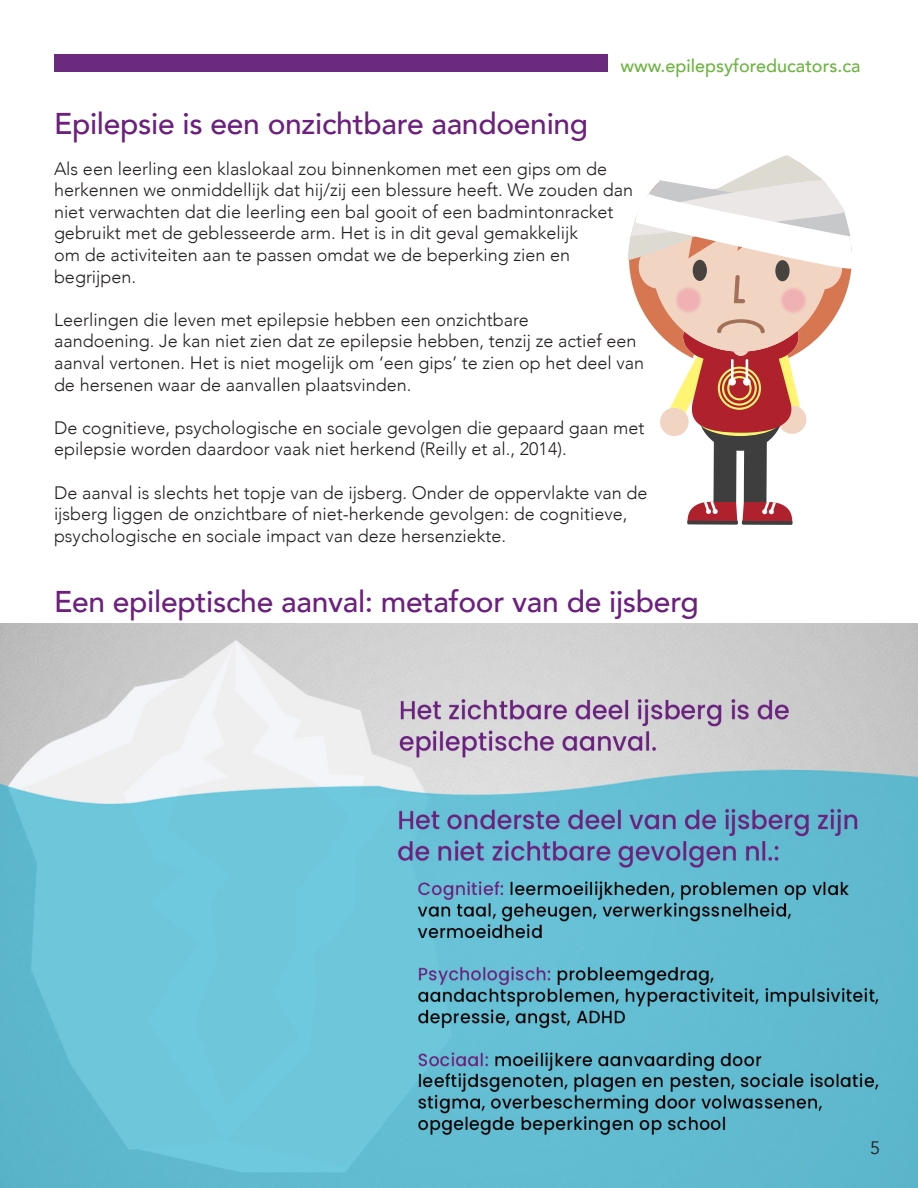
<style>
.page{position:relative;width:918px;height:1188px;background:#fff}
.page>*{position:absolute;margin:0;border:0;box-sizing:border-box;transform-origin:0 0}
.t1{font:500 30px "Avenir";letter-spacing:-.01em;color:#6c1f7d}
.t2{font:300 18px/21.6px "Avenir";color:#231f20}
.t3{font:500 18px "Avenir";color:#6cb43f}
.t4{font:18px "Avenir";color:#231f20}
</style>
<div class="page">
<img style="left:0;top:623px;width:918px;height:565px">
<div style="left:54px;top:54px;width:554px;height:18px;background:#6c2a7e"></div>
<div style="left:742px;top:520px;width:51px;height:5px;background:#3e3e3f"></div>
<div style="left:687px;top:520px;width:51px;height:5px;background:#3e3e3f;border-radius:2px"></div>
<svg style="left:628px;top:155px;width:224px;height:366px"></svg>
<p class="t1" style="left:54px;top:97px;width:536px">Epilepsie is een onzichtbare aandoening</p>
<p class="t3" style="left:621px;top:50px;width:241px">www.epilepsyforeducators.ca</p>
<p class="t2" style="left:54px;top:158px;width:581px">Als een leerling een klaslokaal zou binnenkomen met een gips om de herkennen we onmiddellijk dat hij/zij een blessure heeft. We zouden dan niet verwachten dat die leerling een bal gooit of een badmintonracket gebruikt met de geblesseerde arm. Het is in dit geval gemakkelijk<br>om de activiteiten aan te passen omdat we de beperking zien en begrijpen.</p>
<p class="t2" style="left:54px;top:309px;width:592px">Leerlingen die leven met epilepsie hebben een onzichtbare<br>aandoening. Je kan niet zien dat ze epilepsie hebben, tenzij ze actief een aanval vertonen. Het is niet mogelijk om ‘een gips’ te zien op het deel van de hersenen waar de aanvallen plaatsvinden.</p>
<p class="t2" style="left:54px;top:417px;width:592px">De cognitieve, psychologische en sociale gevolgen die gepaard gaan met epilepsie worden daardoor vaak niet herkend (Reilly et al., 2014).</p>
<p class="t2" style="left:54px;top:482px;width:595px">De aanval is slechts het topje van de ijsberg. Onder de oppervlakte van de ijsberg liggen de onzichtbare of niet-herkende gevolgen: de cognitieve, psychologische en sociale impact van deze hersenziekte.</p>
<p class="t1" style="left:54px;top:576px;width:646px">Een epileptische aanval: metafoor van de ijsberg</p>
<p class="t4" style="left:870px;top:1137px;width:12px">5</p>
</div>
